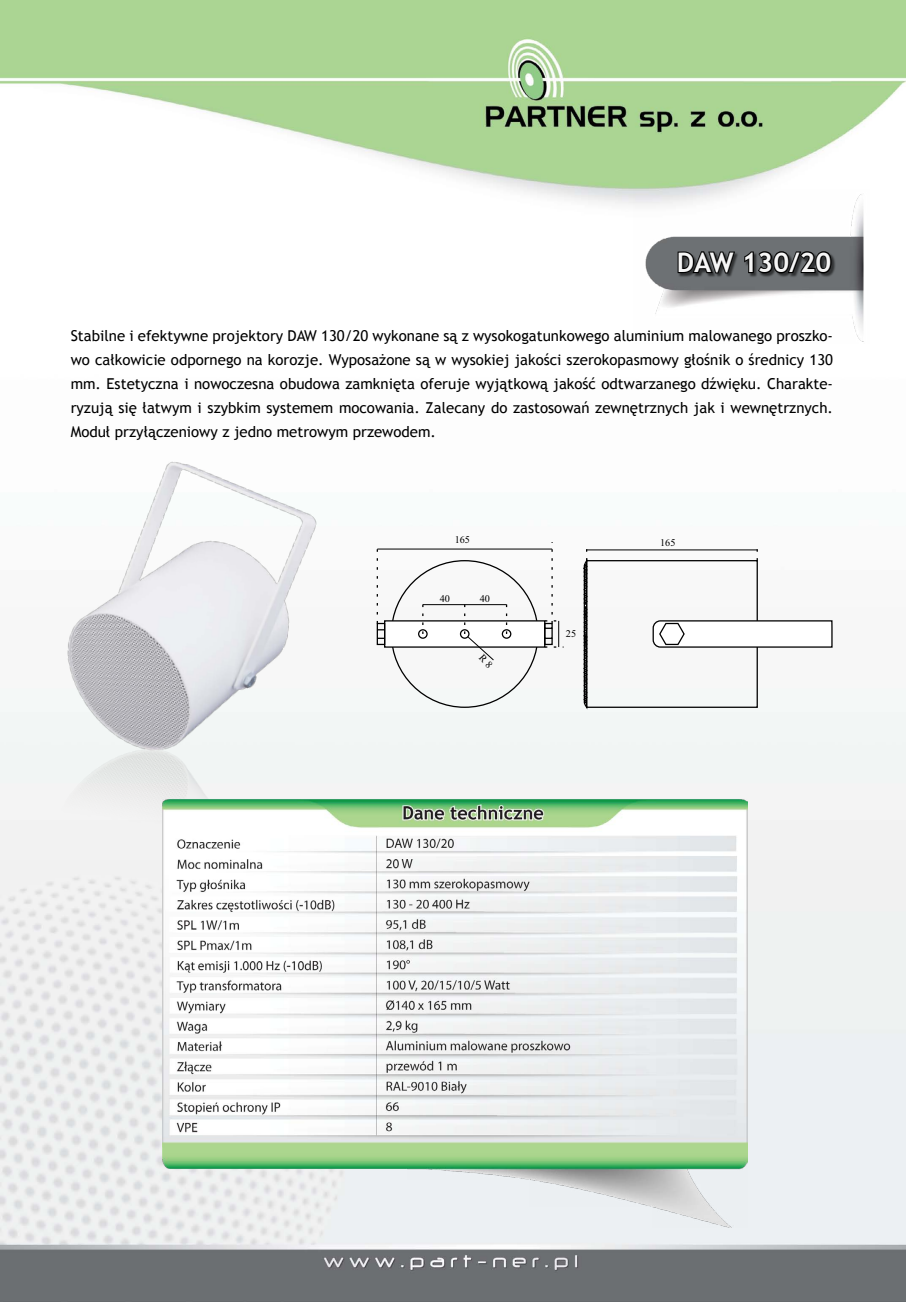
<style>
.page{position:relative;width:906px;height:1302px;background:#fff}
.page>*{position:absolute;margin:0;border:0;box-sizing:border-box;transform-origin:0 0}
.t1{font:700 27px "Trebuchet MS";color:#f6f6f6}
.t2{font:15px/24px "Trebuchet MS";color:#000;text-align:justify}
.t3{font:10.2px "Times New Roman";color:#000}
</style>
<div class="page">
<img style="left:1px;top:0;width:905px;height:1301px">
<img style="left:633px;top:189px;width:236px;height:155px">
<div style="left:678px;top:252px;width:157px;height:26px;background:#000;opacity:.55"></div>
<svg style="left:676px;top:250px;width:60px;height:25px"></svg>
<svg style="left:743px;top:249px;width:90px;height:25px;background:#2e3031"></svg>
<img style="left:15px;top:446px;width:333px;height:440px">
<svg style="left:582px;top:543px;width:251px;height:169px"></svg>
<hr style="left:586px;top:549px;width:171px;height:1px;background:#000">
<img style="left:163px;top:798px;width:584px;height:449px">
<svg style="left:376px;top:542px;width:187px;height:126px"></svg>
<h1 class="t1" style="left:676px;top:245px;width:156px">DAW 130/20</h1>
<p class="t2" style="left:71px;top:324px;width:764px">Stabilne i efektywne projektory DAW 130/20 wykonane są z wysokogatunkowego aluminium malowanego proszko&shy;wo całkowicie odpornego na korozje. Wyposażone są w wysokiej jakości szerokopasmowy głośnik o średnicy 130 mm. Estetyczna i nowoczesna obudowa zamknięta oferuje wyjątkową jakość odtwarzanego dźwięku. Charakte&shy;ryzują się łatwym i szybkim systemem mocowania. Zalecany do zastosowań zewnętrznych jak i wewnętrznych.<br>Moduł przyłączeniowy z jedno metrowym przewodem.</p>
<p class="t3" style="left:455px;top:533px;width:17px">165</p>
<p class="t3" style="left:660px;top:536px;width:17px">165</p>
<p class="t3" style="left:440px;top:593px;width:12px">40</p>
<p class="t3" style="left:480px;top:593px;width:12px">40</p>
<p class="t3" style="left:566px;top:627px;width:12px">25</p>
</div>
